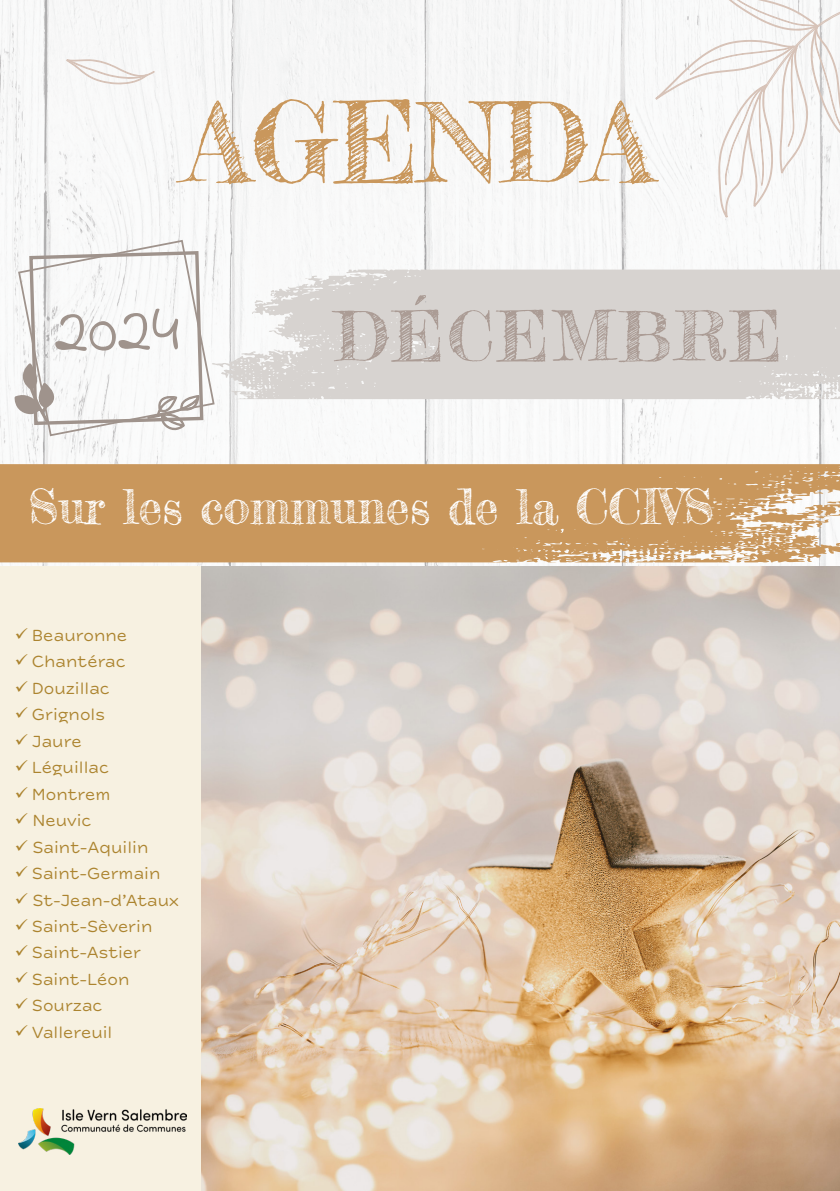
<style>
.page{position:relative;width:840px;height:1191px;background:#fff}
.page>*{position:absolute;margin:0;border:0;box-sizing:border-box;transform-origin:0 0}
.t1{font:110px "Frederickathe Greatest";color:#c9975c}
.t2{font:68px "Frederickathe Greatest";letter-spacing:.05em;color:#ab9c95}
.t3{font:68px "Indie Flower";color:#9f938c}
.t4{font:48px "Frederickathe Greatest";color:#fff}
.t5{font:17px "New Farm";color:#ac842f}
</style>
<div class="page">
<img style="left:0;top:0;width:839px;height:567px">
<svg style="left:0;top:464px;width:839px;height:98px;background:#cb9d65"></svg>
<svg style="left:215px;top:269px;width:624px;height:130px;background:#dad7d4"></svg>
<svg style="left:14px;top:239px;width:201px;height:198px"></svg>
<div style="left:0;top:567px;width:202px;height:624px;background:#f7f1e1"></div>
<img style="left:18px;top:1108px;width:168px;height:47px">
<svg style="left:654px;top:0;width:185px;height:250px"></svg>
<svg style="left:65px;top:58px;width:90px;height:27px"></svg>
<img style="left:202px;top:567px;width:637px;height:624px">
<p class="t1" style="left:185px;top:75px;width:470px">AGENDA</p>
<p class="t3" style="left:53px;top:275px;width:126px;rotate:-1deg">2024</p>
<p class="t2" style="left:334px;top:294px;width:448px">DÉCEMBRE</p>
<p class="t4" style="left:28px;top:477px;width:686px">Sur les communes de la CCIVS</p>
<p class="t5" style="left:15px;top:625px;width:114px">✓ Beauronne</p>
<p class="t5" style="left:15px;top:651px;width:112px">✓ Chantérac</p>
<p class="t5" style="left:15px;top:678px;width:96px">✓ Douzillac</p>
<p class="t5" style="left:15px;top:704px;width:91px">✓ Grignols</p>
<p class="t5" style="left:15px;top:731px;width:68px">✓ Jaure</p>
<p class="t5" style="left:15px;top:757px;width:95px">✓ Léguillac</p>
<p class="t5" style="left:15px;top:784px;width:97px">✓ Montrem</p>
<p class="t5" style="left:15px;top:810px;width:78px">✓ Neuvic</p>
<p class="t5" style="left:15px;top:836px;width:135px">✓ Saint-Aquilin</p>
<p class="t5" style="left:15px;top:863px;width:147px">✓ Saint-Germain</p>
<p class="t5" style="left:15px;top:889px;width:165px">✓ St-Jean-d’Ataux</p>
<p class="t5" style="left:15px;top:916px;width:139px">✓ Saint-Sèverin</p>
<p class="t5" style="left:15px;top:942px;width:128px">✓ Saint-Astier</p>
<p class="t5" style="left:15px;top:969px;width:116px">✓ Saint-Léon</p>
<p class="t5" style="left:15px;top:995px;width:89px">✓ Sourzac</p>
<p class="t5" style="left:15px;top:1022px;width:99px">✓ Vallereuil</p>
</div>
